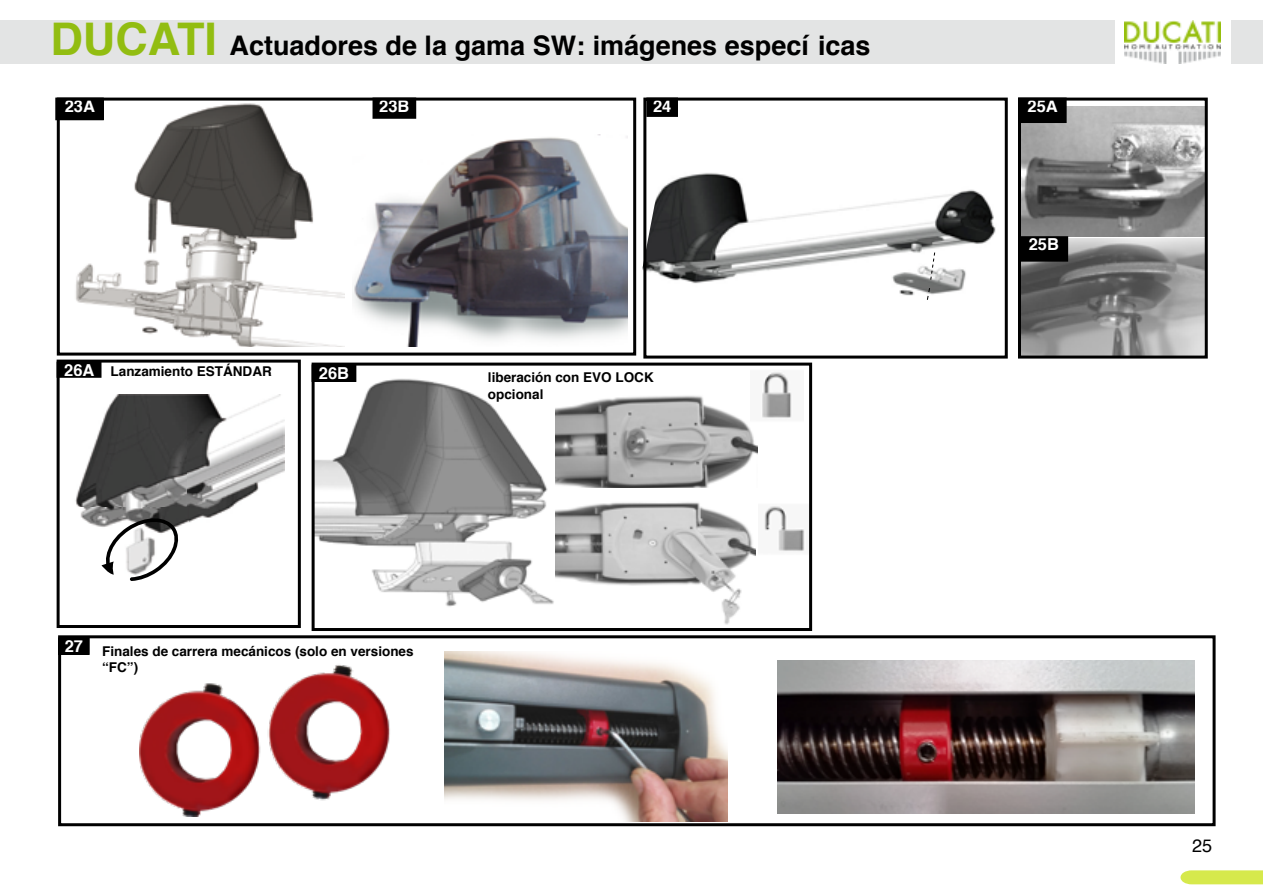
<style>
.page{position:relative;width:1263px;height:893px;background:#fff}
.page>*{position:absolute;margin:0;border:0;box-sizing:border-box;transform-origin:0 0}
.t1{font:700 27px "Helvetica";color:#000}
.t2{font:18px "Helvetica";color:#000}
.t3{font:700 16.5px "Helvetica";color:#fff}
.t4{font:700 13.5px/16.2px "Helvetica";color:#000}
.s1{font-size:45px;color:#92bd11}
</style>
<div class="page">
<div style="left:0;top:21px;width:1263px;height:43px;background:#e3e4e4"></div>
<svg style="left:1180px;top:870px;width:83px;height:14px"></svg>
<div style="left:1115px;top:21px;width:115px;height:57px;background:#fff"></div>
<img style="left:1125px;top:21px;width:96px;height:43px">
<img style="left:316px;top:378px;width:238px;height:229px">
<img style="left:70px;top:103px;width:274px;height:244px">
<div style="left:56px;top:98px;width:47px;height:22px;background:#000"></div>
<div style="left:55px;top:98px;width:49px;height:22px;border:2px solid #000"></div>
<div style="left:373px;top:98px;width:42px;height:20px;background:#000"></div>
<div style="left:372px;top:98px;width:44px;height:21px;border:2px solid #000"></div>
<img style="left:1022px;top:107px;width:182px;height:129px">
<div style="left:1019px;top:98px;width:47px;height:24px;background:#000"></div>
<div style="left:1018px;top:98px;width:49px;height:25px;border:2px solid #000"></div>
<img style="left:1022px;top:238px;width:182px;height:117px">
<img style="left:636px;top:154px;width:360px;height:155px">
<svg style="left:930px;top:251px;width:6px;height:30px"></svg>
<svg style="left:926px;top:287px;width:5px;height:14px"></svg>
<div style="left:647px;top:98px;width:30px;height:18px;background:#000"></div>
<div style="left:646px;top:98px;width:32px;height:19px;border:2px solid #000"></div>
<div style="left:58px;top:635px;width:1157px;height:191px;border:3px solid #000"></div>
<div style="left:57px;top:360px;width:244px;height:268px;border:3px solid #000"></div>
<div style="left:57px;top:362px;width:44px;height:15px;background:#000"></div>
<div style="left:57px;top:362px;width:45px;height:16px;border:2px solid #000"></div>
<div style="left:59px;top:638px;width:30px;height:16px;background:#000"></div>
<div style="left:58px;top:637px;width:32px;height:18px;border:2px solid #000"></div>
<img style="left:75px;top:395px;width:209px;height:132px">
<svg style="left:101px;top:515px;width:78px;height:66px"></svg>
<div style="left:312px;top:363px;width:500px;height:268px;border:3px solid #000"></div>
<img style="left:555px;top:395px;width:202px;height:92px">
<div style="left:312px;top:365px;width:44px;height:16px;background:#000"></div>
<div style="left:312px;top:364px;width:44px;height:18px;border:2px solid #000"></div>
<img style="left:555px;top:502px;width:201px;height:123px">
<img style="left:445px;top:651px;width:283px;height:171px">
<img style="left:139px;top:665px;width:251px;height:151px">
<img style="left:777px;top:661px;width:417px;height:153px">
<img style="left:764px;top:506px;width:41px;height:46px">
<img style="left:751px;top:372px;width:41px;height:50px">
<img style="left:353px;top:134px;width:274px;height:213px">
<div style="left:1020px;top:237px;width:47px;height:24px;background:#000"></div>
<div style="left:1020px;top:236px;width:48px;height:26px;border:2px solid #000"></div>
<div style="left:1018px;top:98px;width:190px;height:261px;border:3px solid #000"></div>
<div style="left:643px;top:98px;width:365px;height:261px;border:3px solid #000"></div>
<div style="left:57px;top:98px;width:579px;height:258px;border:3px solid #000"></div>
<h1 class="t1" style="left:50px;top:23px;width:822px"><span class="s1">DUCATI</span> Actuadores de la gama SW: imágenes especí icas</h1>
<p class="t3" style="left:65px;top:93px;width:32px">23A</p>
<p class="t3" style="left:379px;top:93px;width:32px">23B</p>
<p class="t3" style="left:653px;top:93px;width:20px">24</p>
<p class="t3" style="left:1027px;top:93px;width:32px">25A</p>
<p class="t3" style="left:64px;top:357px;width:32px">26A</p>
<p class="t4" style="left:111px;top:363px;width:163px">Lanzamiento ESTÁNDAR</p>
<p class="t3" style="left:319px;top:359px;width:32px">26B</p>
<p class="t4" style="left:488px;top:370px;width:167px">liberación con EVO LOCK opcional</p>
<p class="t3" style="left:65px;top:632px;width:20px">27</p>
<p class="t4" style="left:102px;top:644px;width:313px">Finales de carrera mecánicos (solo en versiones “FC”)</p>
<p class="t3" style="left:1029px;top:231px;width:32px">25B</p>
<h2 class="t2" style="left:1192px;top:832px;width:22px">25</h2>
</div>
